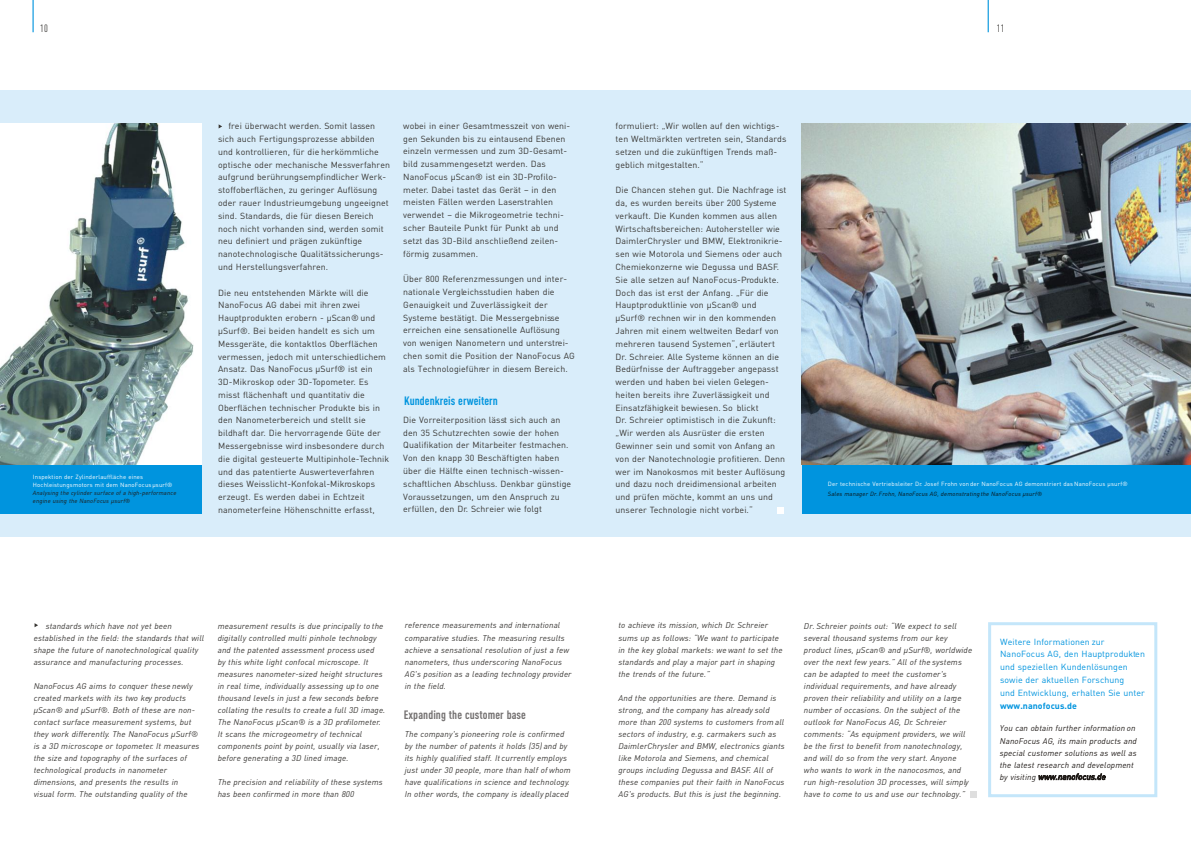
<style>
.page{position:relative;width:1191px;height:842px;background:#fff}
.page>*{position:absolute;margin:0;border:0;box-sizing:border-box;transform-origin:0 0}
.t1{font:700 12px "DIN Cond";letter-spacing:.01em;color:#737070}
.t2{font:700 12px "DIN Cond";letter-spacing:.005em;color:#0094de}
.t3{font:10.5px "DIN Cond";color:#383633}
.t4{font:8.8px/12.8px "DIN";letter-spacing:.005em;color:#383633}
.t5{font:8.8px/12.8px "DIN";letter-spacing:.005em;color:#0094de}
.t6{font:700 8.8px "DIN";letter-spacing:.005em;color:#0094de}
.t7{font:italic 8.3px/12px "DIN";letter-spacing:.01em;color:#383633}
.t8{font:italic 8.3px/12px "DIN";letter-spacing:.01em;color:#1f1a17}
.t9{font:6px/8px "DIN";letter-spacing:.025em;color:#fff}
.t10{font:italic 6px/8px "DIN";letter-spacing:.025em;color:#1f1a17}
.t11{font:italic 6px "DIN";letter-spacing:.025em;color:#0a1214}
</style>
<div class="page">
<div style="left:0;top:90px;width:1191px;height:447px;background:#d9edfa"></div>
<img style="left:802px;top:124px;width:389px;height:341px">
<div style="left:802px;top:465px;width:389px;height:48px;background:#0094de"></div>
<div style="left:0;top:123px;width:201px;height:345px;background:#fff"></div>
<img style="left:0;top:123px;width:194px;height:342px">
<hr style="left:33px;top:0;width:1px;height:32px;background:#0094de">
<hr style="left:988px;top:0;width:1px;height:32px;background:#0094de">
<div style="left:0;top:465px;width:201px;height:48px;background:#0094de"></div>
<div style="left:988px;top:622px;width:169px;height:175px;border:3px solid #c4e6fa"></div>
<div style="left:777px;top:507px;width:7px;height:7px;background:#fff"></div>
<svg style="left:971px;top:792px;width:6px;height:6px"></svg>
<p class="t3" style="left:40px;top:23px;width:9px">10</p>
<p class="t3" style="left:997px;top:24px;width:9px">11</p>
<p class="t9" style="left:33px;top:474px;width:141px">Inspektion der Zylinderlauffläche eines<br>Hochleistungsmotors mit dem NanoFocus µsurf®</p>
<p class="t10" style="left:33px;top:490px;width:145px">Analysing the cylinder surface of a high-performance engine using the NanoFocus µsurf®</p>
<p class="t4" style="left:218px;top:121px;width:173px;text-indent:10px">frei überwacht werden. Somit lassen sich auch Fertigungsprozesse abbilden und kontrollieren, für die herkömmliche optische oder mechanische Messverfahren aufgrund berührungsempfindlicher Werk&shy;stoffoberflächen, zu geringer Auflösung oder rauer Industrieumgebung ungeeignet sind. Standards, die für diesen Bereich noch nicht vorhanden sind, werden somit neu definiert und prägen zukünftige nanotechnologische Qualitätssicherungs&shy;und Herstellungsverfahren.</p>
<p class="t4" style="left:218px;top:287px;width:173px">Die neu entstehenden Märkte will die NanoFocus AG dabei mit ihren zwei Hauptprodukten erobern - µScan® und µSurf®. Bei beiden handelt es sich um Messgeräte, die kontaktlos Oberflächen vermessen, jedoch mit unterschiedlichem Ansatz. Das NanoFocus µSurf® ist ein 3D-Mikroskop oder 3D-Topometer. Es misst flächenhaft und quantitativ die Oberflächen technischer Produkte bis in den Nanometerbereich und stellt sie bildhaft dar. Die hervorragende Güte der Messergebnisse wird insbesondere durch die digital gesteuerte Multipinhole-Technik und das patentierte Auswerteverfahren dieses Weisslicht-Konfokal-Mikroskops erzeugt. Es werden dabei in Echtzeit nanometerfeine Höhenschnitte erfasst,</p>
<p class="t4" style="left:403px;top:120px;width:169px">wobei in einer Gesamtmesszeit von weni&shy;gen Sekunden bis zu eintausend Ebenen einzeln vermessen und zum 3D-Gesamt&shy;bild zusammengesetzt werden. Das NanoFocus µScan® ist ein 3D-Profilo&shy;meter. Dabei tastet das Gerät – in den meisten Fällen werden Laserstrahlen verwendet – die Mikrogeometrie techni&shy;scher Bauteile Punkt für Punkt ab und setzt das 3D-Bild anschließend zeilen&shy;förmig zusammen.</p>
<p class="t4" style="left:403px;top:273px;width:173px">Über 800 Referenzmessungen und inter&shy;nationale Vergleichsstudien haben die Genauigkeit und Zuverlässigkeit der Systeme bestätigt. Die Messergebnisse erreichen eine sensationelle Auflösung von wenigen Nanometern und unterstrei&shy;chen somit die Position der NanoFocus AG als Technologieführer in diesem Bereich.</p>
<h1 class="t2" style="left:404px;top:396px;width:95px">Kundenkreis erweitern</h1>
<p class="t4" style="left:403px;top:414px;width:170px">Die Vorreiterposition lässt sich auch an den 35 Schutzrechten sowie der hohen Qualifikation der Mitarbeiter festmachen.<br>Von den knapp 30 Beschäftigten haben über die Hälfte einen technisch-wissen&shy;schaftlichen Abschluss. Denkbar günstige Voraussetzungen, um den Anspruch zu erfüllen, den Dr. Schreier wie folgt</p>
<p class="t4" style="left:616px;top:121px;width:172px">formuliert: „Wir wollen auf den wichtigs&shy;ten Weltmärkten vertreten sein, Standards setzen und die zukünftigen Trends maß&shy;geblich mitgestalten.“</p>
<p class="t4" style="left:616px;top:184px;width:172px">Die Chancen stehen gut. Die Nachfrage ist da, es wurden bereits über 200 Systeme verkauft. Die Kunden kommen aus allen Wirtschaftsbereichen: Autohersteller wie DaimlerChrysler und BMW, Elektronikrie&shy;sen wie Motorola und Siemens oder auch Chemiekonzerne wie Degussa und BASF.<br>Sie alle setzen auf NanoFocus-Produkte.<br>Doch das ist erst der Anfang. „Für die Hauptproduktlinie von µScan® und µSurf® rechnen wir in den kommenden Jahren mit einem weltweiten Bedarf von mehreren tausend Systemen“, erläutert Dr. Schreier. Alle Systeme können an die Bedürfnisse der Auftraggeber angepasst werden und haben bei vielen Gelegen&shy;heiten bereits ihre Zuverlässigkeit und Einsatzfähigkeit bewiesen. So blickt<br>Dr. Schreier optimistisch in die Zukunft: „Wir werden als Ausrüster die ersten Gewinner sein und somit von Anfang an von der Nanotechnologie profitieren. Denn wer im Nanokosmos mit bester Auflösung und dazu noch dreidimensional arbeiten und prüfen möchte, kommt an uns und unserer Technologie nicht vorbei.“</p>
<p class="t9" style="left:828px;top:481px;width:301px">Der technische Vertriebsleiter Dr. Josef Frohn von der NanoFocus AG demonstriert das NanoFocus µsurf®</p>
<p class="t11" style="left:828px;top:491px;width:216px">Sales manager Dr. Frohn, NanoFocus AG, demonstrating the NanoFocus µsurf®</p>
<p class="t7" style="left:34px;top:620px;width:172px;text-indent:12px">standards which have not yet been established in the field: the standards that will shape the future of nanotechnological quality assurance and manufacturing processes.</p>
<p class="t7" style="left:34px;top:680px;width:167px">NanoFocus AG aims to conquer these newly created markets with its two key products µScan® and µSurf®. Both of these are non&shy;contact surface measurement systems, but they work differently. The NanoFocus µSurf® is a 3D microscope or topometer. It measures the size and topography of the surfaces of technological products in nanometer dimensions, and presents the results in visual form. The outstanding quality of the</p>
<p class="t7" style="left:218px;top:620px;width:169px">measurement results is due principally to the digitally controlled multi pinhole technology and the patented assessment process used<br>by this white light confocal microscope. It measures nanometer-sized height structures in real time, individually assessing up to one thousand levels in just a few seconds before collating the results to create a full 3D image.<br>The NanoFocus µScan® is a 3D profilometer.<br>It scans the microgeometry of technical components point by point, usually via laser, before generating a 3D lined image.</p>
<p class="t7" style="left:218px;top:777px;width:167px">The precision and reliability of these systems has been confirmed in more than 800</p>
<p class="t7" style="left:405px;top:620px;width:168px">reference measurements and international comparative studies. The measuring results achieve a sensational resolution of just a few nanometers, thus underscoring NanoFocus AG's position as a leading technology provider in the field.</p>
<h1 class="t1" style="left:404px;top:710px;width:124px">Expanding the customer base</h1>
<p class="t7" style="left:405px;top:729px;width:167px">The company's pioneering role is confirmed by the number of patents it holds (35) and by its highly qualified staff. It currently employs just under 30 people, more than half of whom have qualifications in science and technology.<br>In other words, the company is ideally placed</p>
<p class="t7" style="left:619px;top:620px;width:166px">to achieve its mission, which Dr. Schreier sums up as follows: “We want to participate in the key global markets: we want to set the standards and play a major part in shaping the trends of the future.”</p>
<p class="t7" style="left:619px;top:692px;width:168px">And the opportunities are there. Demand is strong, and the company has already sold more than 200 systems to customers from all sectors of industry, e.g. carmakers such as DaimlerChrysler and BMW, electronics giants like Motorola and Siemens, and chemical groups including Degussa and BASF. All of these companies put their faith in NanoFocus AG's products. But this is just the beginning.</p>
<p class="t7" style="left:804px;top:620px;width:170px">Dr. Schreier points out: “We expect to sell several thousand systems from our key product lines, µScan® and µSurf®, worldwide over the next few years.” All of the systems can be adapted to meet the customer's individual requirements, and have already proven their reliability and utility on a large number of occasions. On the subject of the outlook for NanoFocus AG, Dr. Schreier comments: “As equipment providers, we will be the first to benefit from nanotechnology, and will do so from the very start. Anyone who wants to work in the nanocosmos, and run high-resolution 3D processes, will simply have to come to us and use our technology.”</p>
<p class="t5" style="left:1000px;top:636px;width:146px">Weitere Informationen zur<br>NanoFocus AG, den Hauptprodukten und speziellen Kundenlösungen sowie der aktuellen Forschung<br>und Entwicklung, erhalten Sie unter</p>
<p class="t6" style="left:1000px;top:702px;width:78px">www.nanofocus.de</p>
<p class="t8" style="left:1000px;top:723px;width:139px">You can obtain further information on NanoFocus AG, its main products and special customer solutions as well as the latest research and development by visiting www.nanofocus.de</p>
</div>
